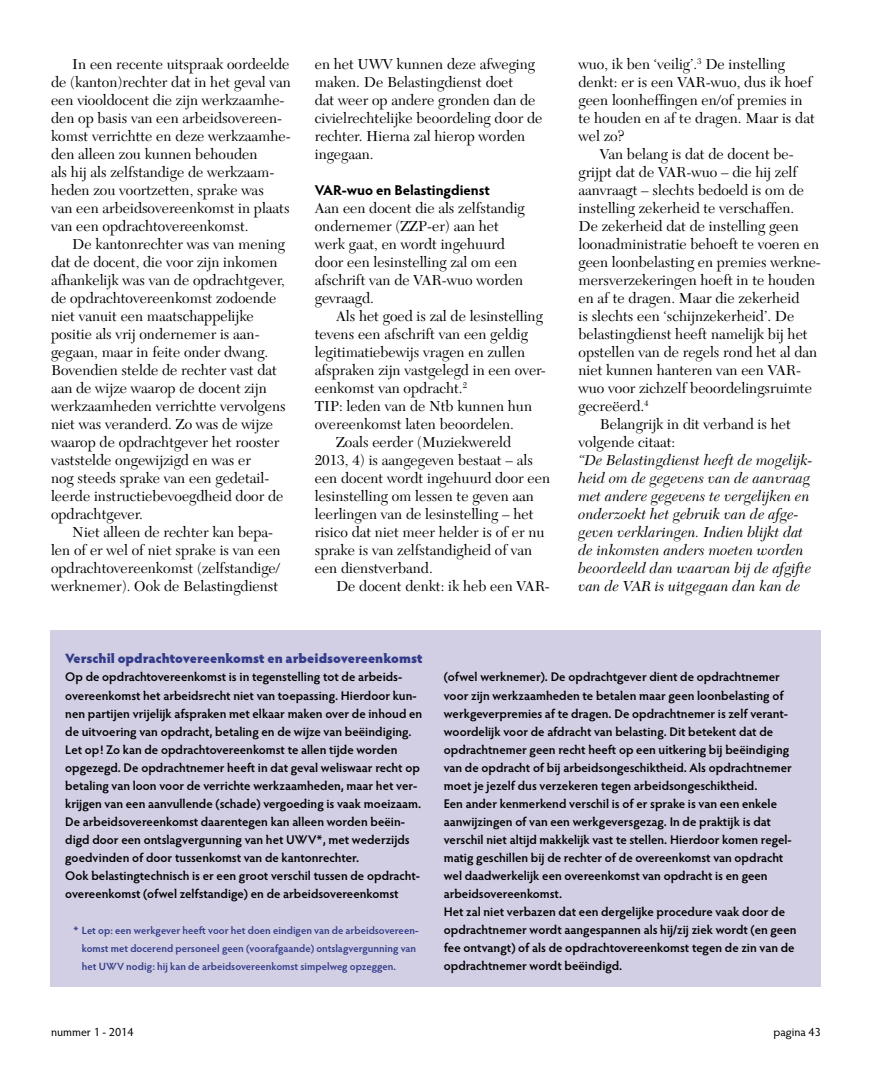
<style>
.page{position:relative;width:872px;height:1085px;background:#fff}
.page>*{position:absolute;margin:0;border:0;box-sizing:border-box;transform-origin:0 0}
.t1{font:15px/18px "New Caledonia";color:#000}
.t2{font:italic 15px/18px "New Caledonia";color:#000}
.t3{font:700 14.25px "Hypatia Sans Pro";color:#000}
.t4{font:900 13.5px "Hypatia Sans Pro";color:#323b88}
.t5{font:600 12.6px/18px "Hypatia Sans Pro";color:#000}
.t6{font:12px "Hypatia Sans Pro";color:#000}
.t7{font:600 10.5px/18px "Hypatia Sans Pro";color:#323b88}
</style>
<div class="page">
<div style="left:50px;top:629px;width:771px;height:357px;background:#d2cfe4"></div>
<p class="t1" style="left:51px;top:55px;width:241px;text-indent:21px">In een recente uitspraak oordeelde de (kanton)rechter dat in het geval van een viooldocent die zijn werkzaamhe&shy;den op basis van een arbeidsovereen&shy;komst verrichtte en deze werkzaamhe&shy;den alleen zou kunnen behouden<br>als hij als zelfstandige de werkzaam&shy;heden zou voortzetten, sprake was<br>van een arbeidsovereenkomst in plaats van een opdrachtovereenkomst.</p>
<p class="t1" style="left:51px;top:235px;width:236px;text-indent:21px">De kantonrechter was van mening dat de docent, die voor zijn inkomen afhankelijk was van de opdrachtgever, de opdrachtovereenkomst zodoende niet vanuit een maatschappelijke positie als vrij ondernemer is aan&shy;gegaan, maar in feite onder dwang.<br>Bovendien stelde de rechter vast dat aan de wijze waarop de docent zijn werkzaamheden verrichtte vervolgens niet was veranderd. Zo was de wijze waarop de opdrachtgever het rooster vaststelde ongewijzigd en was er<br>nog steeds sprake van een gedetail&shy;leerde instructiebevoegdheid door de opdrachtgever.</p>
<p class="t1" style="left:51px;top:523px;width:231px;text-indent:21px">Niet alleen de rechter kan bepa&shy;len of er wel of niet sprake is van een opdrachtovereenkomst (zelfstandige/ werknemer). Ook de Belastingdienst</p>
<p class="t1" style="left:315px;top:55px;width:229px">en het UWV kunnen deze afweging maken. De Belastingdienst doet<br>dat weer op andere gronden dan de civielrechtelijke beoordeling door de rechter. Hierna zal hierop worden ingegaan.</p>
<p class="t3" style="left:315px;top:180px;width:177px">VAR-wuo en Belastingdienst</p>
<p class="t1" style="left:315px;top:199px;width:211px">Aan een docent die als zelfstandig ondernemer (ZZP-er) aan het werk gaat, en wordt ingehuurd door een lesinstelling zal om een afschrift van de VAR-wuo worden gevraagd.</p>
<p class="t1" style="left:336px;top:307px;width:208px">Als het goed is zal de lesinstelling</p>
<p class="t1" style="left:315px;top:325px;width:215px">tevens een afschrift van een geldig</p>
<p class="t1" style="left:315px;top:343px;width:212px">legitimatiebewijs vragen en zullen</p>
<p class="t1" style="left:315px;top:361px;width:233px">afspraken zijn vastgelegd in een over-</p>
<p class="t1" style="left:315px;top:379px;width:154px">eenkomst van opdracht.<sup>2</sup></p>
<p class="t1" style="left:315px;top:397px;width:219px">TIP: leden van de Ntb kunnen hun</p>
<p class="t1" style="left:315px;top:415px;width:201px">overeenkomst laten beoordelen.</p>
<p class="t1" style="left:336px;top:433px;width:177px">Zoals eerder (Muziekwereld</p>
<p class="t1" style="left:315px;top:451px;width:220px">2013, 4) is aangegeven bestaat – als</p>
<p class="t1" style="left:315px;top:469px;width:237px">een docent wordt ingehuurd door een</p>
<p class="t1" style="left:315px;top:487px;width:221px">lesinstelling om lessen te geven aan</p>
<p class="t1" style="left:315px;top:505px;width:220px">leerlingen van de lesinstelling – het</p>
<p class="t1" style="left:315px;top:523px;width:231px">risico dat niet meer helder is of er nu</p>
<p class="t1" style="left:315px;top:541px;width:219px">sprake is van zelfstandigheid of van</p>
<p class="t1" style="left:315px;top:559px;width:119px">een dienstverband.</p>
<p class="t1" style="left:336px;top:577px;width:214px">De docent denkt: ik heb een VAR-</p>
<p class="t1" style="left:578px;top:55px;width:238px">wuo, ik ben ‘veilig’.<sup>3</sup> De instelling denkt: er is een VAR-wuo, dus ik hoef geen loonheffingen en/of premies in te houden en af te dragen. Maar is dat wel zo?</p>
<p class="t1" style="left:600px;top:145px;width:195px">Van belang is dat de docent be-</p>
<p class="t1" style="left:578px;top:163px;width:220px">grijpt dat de VAR-wuo – die hij zelf</p>
<p class="t1" style="left:578px;top:181px;width:227px">aanvraagt – slechts bedoeld is om de</p>
<p class="t1" style="left:578px;top:199px;width:217px">instelling zekerheid te verschaffen.</p>
<p class="t1" style="left:578px;top:217px;width:222px">De zekerheid dat de instelling geen</p>
<p class="t1" style="left:578px;top:235px;width:242px">loonadministratie behoeft te voeren en</p>
<p class="t1" style="left:578px;top:253px;width:244px">geen loonbelasting en premies werkne-</p>
<p class="t1" style="left:578px;top:271px;width:238px">mersverzekeringen hoeft in te houden</p>
<p class="t1" style="left:578px;top:289px;width:222px">en af te dragen. Maar die zekerheid</p>
<p class="t1" style="left:578px;top:307px;width:217px">is slechts een ‘schijnzekerheid’. De</p>
<p class="t1" style="left:578px;top:325px;width:231px">belastingdienst heeft namelijk bij het</p>
<p class="t1" style="left:578px;top:343px;width:240px">opstellen van de regels rond het al dan</p>
<p class="t1" style="left:578px;top:361px;width:223px">niet kunnen hanteren van een VAR-</p>
<p class="t1" style="left:578px;top:379px;width:235px">wuo voor zichzelf beoordelingsruimte</p>
<p class="t1" style="left:578px;top:397px;width:72px">gecreëerd.<sup>4</sup></p>
<p class="t1" style="left:600px;top:415px;width:193px">Belangrijk in dit verband is het</p>
<p class="t1" style="left:578px;top:433px;width:98px">volgende citaat:</p>
<p class="t2" style="left:578px;top:452px;width:236px">“De Belastingdienst heeft de mogelijk&shy;heid om de gegevens van de aanvraag met andere gegevens te vergelijken en onderzoekt het gebruik van de afge&shy;geven verklaringen. Indien blijkt dat de inkomsten anders moeten worden beoordeeld dan waarvan bij de afgifte van de VAR is uitgegaan dan kan de</p>
<p class="t4" style="left:65px;top:648px;width:359px">Verschil opdrachtovereenkomst en arbeidsovereenkomst</p>
<p class="t5" style="left:65px;top:667px;width:358px">Op de opdrachtovereenkomst is in tegenstelling tot de arbeids&shy;overeenkomst het arbeidsrecht niet van toepassing. Hierdoor kun&shy;nen partijen vrijelijk afspraken met elkaar maken over de inhoud en de uitvoering van opdracht, betaling en de wijze van beëindiging.<br>Let op! Zo kan de opdrachtovereenkomst te allen tijde worden opgezegd. De opdrachtnemer heeft in dat geval weliswaar recht op betaling van loon voor de verrichte werkzaamheden, maar het ver&shy;krijgen van een aanvullende (schade) vergoeding is vaak moeizaam.<br>De arbeidsovereenkomst daarentegen kan alleen worden beëin&shy;digd door een ontslagvergunning van het UWV*, met wederzijds goedvinden of door tussenkomst van de kantonrechter.<br>Ook belastingtechnisch is er een groot verschil tussen de opdracht&shy;overeenkomst (ofwel zelfstandige) en de arbeidsovereenkomst</p>
<p class="t5" style="left:444px;top:667px;width:354px">(ofwel werknemer). De opdrachtgever dient de opdrachtnemer voor zijn werkzaamheden te betalen maar geen loonbelasting of werkgeverpremies af te dragen. De opdrachtnemer is zelf verant&shy;woordelijk voor de afdracht van belasting. Dit betekent dat de opdrachtnemer geen recht heeft op een uitkering bij beëindiging van de opdracht of bij arbeidsongeschiktheid. Als opdrachtnemer moet je jezelf dus verzekeren tegen arbeidsongeschiktheid.<br>Een ander kenmerkend verschil is of er sprake is van een enkele aanwijzingen of van een werkgeversgezag. In de praktijk is dat verschil niet altijd makkelijk vast te stellen. Hierdoor komen regel&shy;matig geschillen bij de rechter of de overeenkomst van opdracht wel daadwerkelijk een overeenkomst van opdracht is en geen arbeidsovereenkomst.<br>Het zal niet verbazen dat een dergelijke procedure vaak door de opdrachtnemer wordt aangespannen als hij/zij ziek wordt (en geen fee ontvangt) of als de opdrachtovereenkomst tegen de zin van de opdrachtnemer wordt beëindigd.</p>
<p class="t7" style="left:82px;top:920px;width:338px;text-indent:-9px">* Let op: een werkgever heeft voor het doen eindigen van de arbeidsovereen&shy;komst met docerend personeel geen (voorafgaande) ontslagvergunning van het UWV nodig: hij kan de arbeidsovereenkomst simpelweg opzeggen.</p>
<p class="t6" style="left:51px;top:1024px;width:84px">nummer 1 - 2014</p>
<p class="t6" style="left:773px;top:1024px;width:49px">pagina 43</p>
</div>
